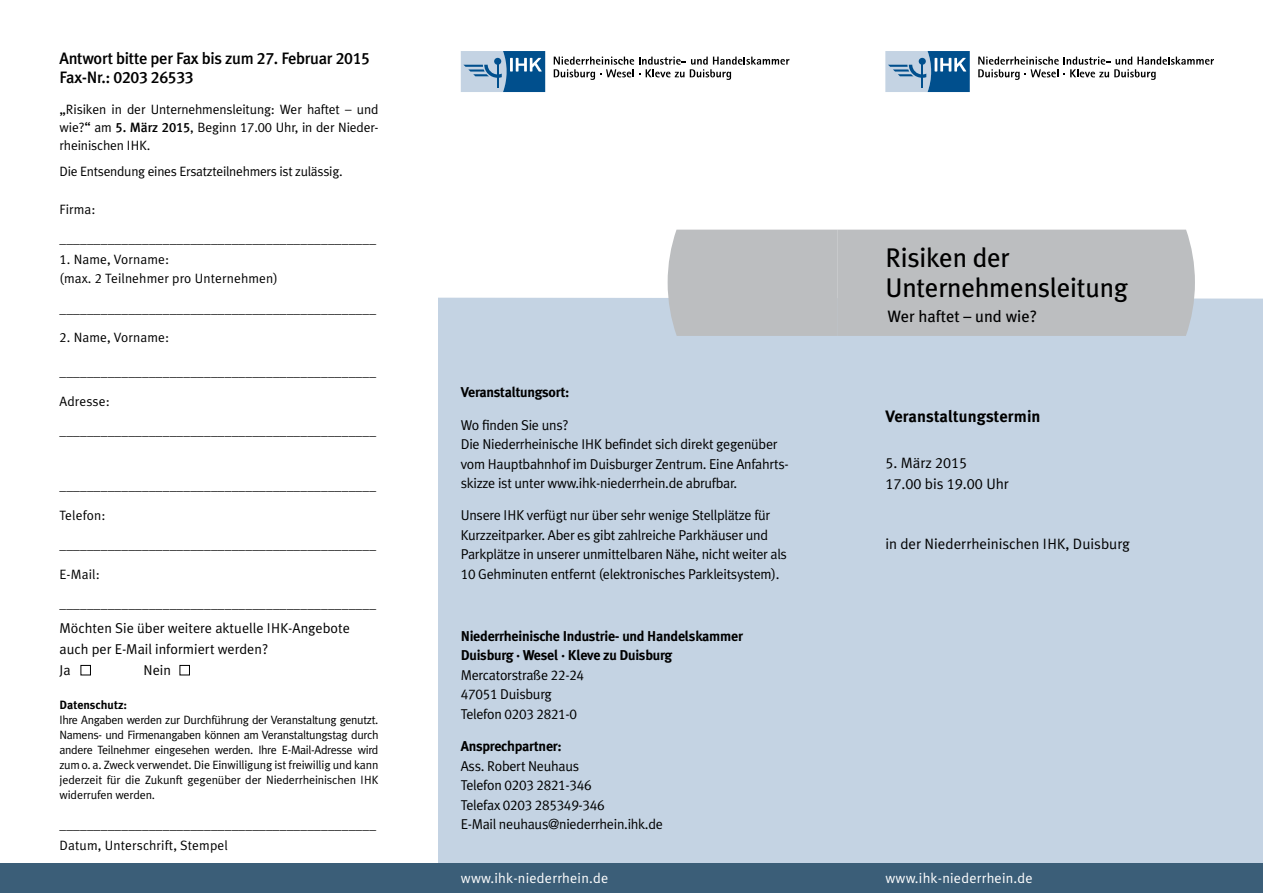
<style>
.page{position:relative;width:1263px;height:893px;background:#fff}
.page>*{position:absolute;margin:0;border:0;box-sizing:border-box;transform-origin:0 0}
.t1{font:27px/30px "Meta Plus";letter-spacing:-.01em;color:#000}
.t2{font:500 16.5px "Meta Plus";letter-spacing:-.02em;color:#000}
.t3{font:700 16.5px "Meta Plus";letter-spacing:.005em;color:#000}
.t4{font:16.5px "Meta Plus";color:#000}
.t5{font:16.5px "Meta Plus Medium Caps";letter-spacing:-.02em;color:#000}
.t6{font:15px "Meta Plus Normal";color:#000}
.t7{font:15px/21px "Meta Plus Normal Caps";color:#000}
.t8{font:14.25px/19.5px "Meta Plus Normal";letter-spacing:-.02em;color:#000}
.t9{font:700 14.25px/19.5px "Meta Plus";letter-spacing:-.02em;color:#000}
.t10{font:14.25px/21px "Meta Plus Normal";color:#000}
.t11{font:14.25px/19.5px "Meta Plus Normal Caps";letter-spacing:-.02em;color:#000}
.t12{font:14.25px "Meta Plus Normal";letter-spacing:.015em;color:#fff}
.t13{font:13.5px/29.5px "Meta Plus Normal";letter-spacing:.01em;color:#000}
.t14{font:13.5px/18px "Meta Plus Normal";letter-spacing:-.01em;color:#000;text-align:justify}
.t15{font:12px/15px "Meta Plus Normal";letter-spacing:-.01em;color:#000;text-align:justify}
.t16{font:700 12px "Meta Plus";color:#000}
.s1{font-family:"Meta Plus Medium Caps";font-weight:400}
.s2{font-family:"Meta Plus";font-weight:500}
.s3{font-size:14.25px}
.s4{font-family:"Meta Plus Medium Caps"}
.s5{font-family:"Meta Plus Normal Caps"}
.s6{font-family:"Meta Plus Normal"}
</style>
<div class="page">
<div style="left:438px;top:298px;width:825px;height:565px;background:#c4d3e3"></div>
<div style="left:668px;top:230px;width:527px;height:106px;background:#bcbec0"></div>
<div style="left:0;top:863px;width:1263px;height:30px;background:#3b5e78"></div>
<svg style="left:554px;top:57px;width:235px;height:23px"></svg>
<svg style="left:461px;top:51px;width:84px;height:41px;background:#6995bb"></svg>
<svg style="left:978px;top:57px;width:236px;height:23px"></svg>
<svg style="left:885px;top:51px;width:85px;height:41px;background:#6a96bb"></svg>
<div style="left:81px;top:665px;width:10px;height:10px;border:1px solid #000"></div>
<div style="left:180px;top:665px;width:10px;height:10px;border:1px solid #000"></div>
<p class="t2" style="left:60px;top:49px;width:312px">Antwort bitte per Fax bis zum <span class="s1">27</span>. Februar <span class="s1">2015</span></p>
<p class="t5" style="left:60px;top:68px;width:136px"><span class="s2">Fax-Nr.:</span> 0203 26533</p>
<p class="t14" style="left:60px;top:100px;width:320px"><span class="s3">„</span>Risiken in der Unternehmensleitung: Wer haftet – und wie?<span class="s3">“</span> am <span class="s4">5</span><span class="s2">. März</span> <span class="s4">2015</span>, Beginn <span class="s5">17.00</span> Uhr, in der Nieder&shy;rheinischen IHK.</p>
<p class="t14" style="left:60px;top:162px;width:285px">Die Entsendung eines Ersatzteilnehmers ist zulässig.</p>
<p class="t14" style="left:60px;top:194px;width:318px;line-height:29.5px">Firma: ______________________________________________</p>
<p class="t13" style="left:60px;top:250px;width:220px;line-height:19.2px"><span class="s5">1.</span> Name, Vorname:<br>(max. <span class="s5">2</span> Teilnehmer pro Unternehmen)</p>
<p class="t14" style="left:60px;top:299px;width:318px">______________________________________________</p>
<p class="t13" style="left:60px;top:323px;width:111px"><span class="s5">2.</span> Name, Vorname:</p>
<p class="t13" style="left:60px;top:356px;width:318px">______________________________________________<br>Adresse: ______________________________________________</p>
<p class="t13" style="left:60px;top:470px;width:318px">______________________________________________ Telefon: ______________________________________________ E-Mail: ______________________________________________</p>
<p class="t10" style="left:60px;top:618px;width:292px">Möchten Sie über weitere aktuelle IHK-Angebote auch per E-Mail informiert werden?<br>Ja</p>
<p class="t8" style="left:144px;top:660px;width:29px">Nein</p>
<p class="t16" style="left:60px;top:698px;width:69px">Datenschutz:</p>
<p class="t15" style="left:60px;top:712px;width:320px">Ihre Angaben werden zur Durchführung der Veranstaltung genutzt.<br>Namens- und Firmenangaben können am Veranstaltungstag durch andere Teilnehmer eingesehen werden. Ihre E-Mail-Adresse wird zum o. a. Zweck verwendet. Die Einwilligung ist freiwillig und kann jederzeit für die Zukunft gegenüber der Niederrheinischen IHK widerrufen werden.</p>
<p class="t13" style="left:60px;top:813px;width:318px;line-height:21px">______________________________________________<br>Datum, Unterschrift, Stempel</p>
<p class="t9" style="left:461px;top:383px;width:110px">Veranstaltungsort:</p>
<p class="t8" style="left:461px;top:415px;width:330px">Wo finden Sie uns?<br>Die Niederrheinische IHK befindet sich direkt gegenüber vom Hauptbahnhof im Duisburger Zentrum. Eine Anfahrts&shy;skizze ist unter www.ihk-niederrhein.de abrufbar.</p>
<p class="t8" style="left:461px;top:506px;width:328px">Unsere IHK verfügt nur über sehr wenige Stellplätze für Kurzzeitparker. Aber es gibt zahlreiche Parkhäuser und Parkplätze in unserer unmittelbaren Nähe, nicht weiter als <span class="s5">10</span> Gehminuten entfernt (elektronisches Parkleitsystem).</p>
<p class="t9" style="left:461px;top:626px;width:284px">Niederrheinische Industrie- und Handelskammer<br>Duisburg · Wesel · Kleve zu Duisburg</p>
<p class="t8" style="left:461px;top:665px;width:125px">Mercatorstraße <span class="s5">22-24<br>47051</span> Duisburg</p>
<p class="t11" style="left:461px;top:704px;width:118px"><span class="s6">Telefon</span> 0203 2821-0</p>
<p class="t9" style="left:461px;top:736px;width:103px">Ansprechpartner:</p>
<p class="t8" style="left:461px;top:756px;width:120px">Ass. Robert Neuhaus</p>
<p class="t11" style="left:461px;top:775px;width:146px"><span class="s6">Telefon</span> 0203 2821-346<br><span class="s6">Telefax</span> 0203 285349-346</p>
<p class="t8" style="left:461px;top:814px;width:204px">E-Mail neuhaus@niederrhein.ihk.de</p>
<h1 class="t1" style="left:885px;top:242px;width:244px">Risiken der<br>Unternehmensleitung</h1>
<p class="t4" style="left:887px;top:307px;width:151px">Wer haftet – und wie?</p>
<p class="t3" style="left:885px;top:407px;width:157px">Veranstaltungstermin</p>
<p class="t7" style="left:885px;top:452px;width:125px">5. <span class="s6">März</span> 2015<br>17.00 <span class="s6">bis</span> 19.00 <span class="s6">Uhr</span></p>
<p class="t6" style="left:885px;top:535px;width:246px">in der Niederrheinischen IHK, Duisburg</p>
<p class="t12" style="left:461px;top:870px;width:149px">www.ihk-niederrhein.de</p>
<p class="t12" style="left:885px;top:870px;width:149px">www.ihk-niederrhein.de</p>
</div>
